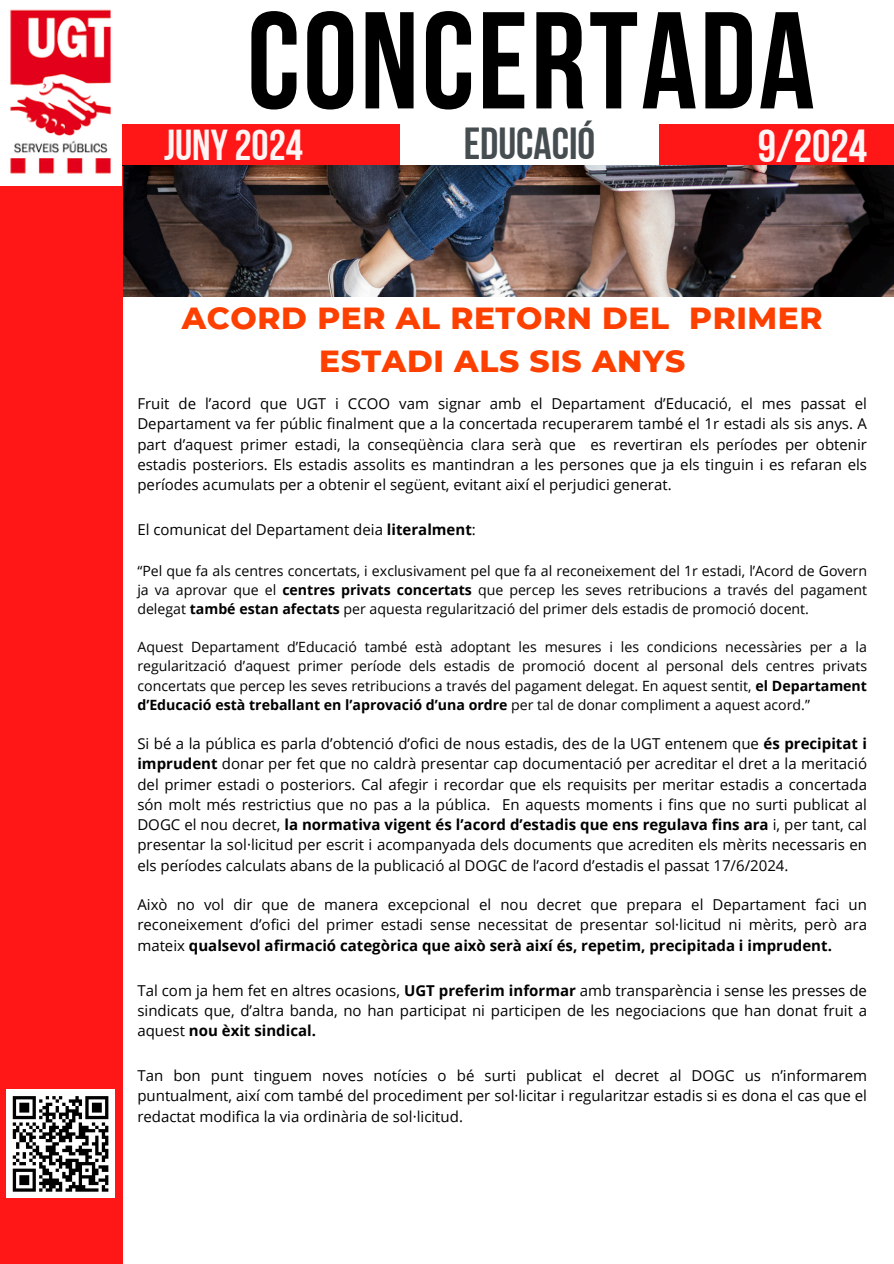
<style>
.page{position:relative;width:894px;height:1264px;background:#fff}
.page>*{position:absolute;margin:0;border:0;box-sizing:border-box;transform-origin:0 0}
.t1{font:137.4px "Bebas Neue Cyrillic";letter-spacing:.02em;color:#000}
.t2{font:46.2px "Bebas Neue Cyrillic";color:#fff5f5}
.t3{font:44.7px "Bebas Neue Cyrillic";color:#464d50}
.t4{font:43.2px "Bebas Neue Cyrillic";color:#fff5f5}
.t5{font:800 31.2px/43px "Montserrat";letter-spacing:.02em;color:#fd4000;text-align:center}
.t6{font:15px/20.2px "Open Sans";color:#000;text-align:justify}
.t7{font:14.1px/19.2px "Open Sans";color:#000;text-align:justify}
.s1{font-weight:700}
</style>
<div class="page">
<div style="left:0;top:124px;width:399px;height:46px;background:#ff1616"></div>
<div style="left:659px;top:124px;width:234px;height:43px;background:#ff1616"></div>
<img style="left:122px;top:166px;width:771px;height:130px">
<div style="left:0;top:166px;width:122px;height:1097px;background:#ff1616"></div>
<img style="left:0;top:9px;width:122px;height:177px">
<div style="left:6px;top:1089px;width:109px;height:109px;background:#fff"></div>
<svg style="left:12px;top:1096px;width:97px;height:96px"></svg>
<p class="t1" style="left:247px;top:5px;width:569px">CONCERTADA</p>
<h1 class="t3" style="left:463px;top:125px;width:133px">EDUCACIÓ</h1>
<p class="t4" style="left:164px;top:128px;width:140px">JUNY2024</p>
<p class="t2" style="left:757px;top:128px;width:111px">9/2024</p>
<h2 class="t5" style="left:182px;top:296px;width:642px">ACORD PER AL RETORN DEL PRIMER<br>ESTADI ALS SIS ANYS</h2>
<h2 class="t6" style="left:137px;top:393px;width:731px">Fruit de l’acord que UGT i CCOO vam signar amb el Departament d’Educació, el mes passat el Departament va fer públic finalment que a la concertada recuperarem també el 1r estadi als sis anys. A part d’aquest primer estadi, la conseqüència clara serà que es revertiran els períodes per obtenir estadis posteriors. Els estadis assolits es mantindran a les persones que ja els tinguin i es refaran els períodes acumulats per a obtenir el següent, evitant així el perjudici generat.</h2>
<p class="t6" style="left:137px;top:519px;width:340px">El comunicat del Departament deia <span class="s1">literalment</span>:</p>
<p class="t7" style="left:137px;top:560px;width:731px">“Pel que fa als centres concertats, i exclusivament pel que fa al reconeixement del 1r estadi, l’Acord de Govern ja va aprovar que el <span class="s1">centres privats concertats</span> que percep les seves retribucions a través del pagament delegat <span class="s1">també estan afectats</span> per aquesta regularització del primer dels estadis de promoció docent.</p>
<h3 class="t7" style="left:137px;top:637px;width:731px">Aquest Departament d’Educació també està adoptant les mesures i les condicions necessàries per a la regularització d’aquest primer període dels estadis de promoció docent al personal dels centres privats concertats que percep les seves retribucions a través del pagament delegat. En aquest sentit, <span class="s1">el Departament d’Educació està treballant en l’aprovació d’una ordre</span> per tal de donar compliment a aquest acord.”</h3>
<p class="t6" style="left:137px;top:733px;width:731px">Si bé a la pública es parla d’obtenció d’ofici de nous estadis, des de la UGT entenem que <span class="s1">és precipitat i imprudent</span> donar per fet que no caldrà presentar cap documentació per acreditar el dret a la meritació del primer estadi o posteriors. Cal afegir i recordar que els requisits per meritar estadis a concertada són molt més restrictius que no pas a la pública. En aquests moments i fins que no surti publicat al DOGC el nou decret, <span class="s1">la normativa vigent és l’acord d’estadis que ens regulava fins ara</span> i, per tant, cal presentar la sol·licitud per escrit i acompanyada dels documents que acrediten els mèrits necessaris en els períodes calculats abans de la publicació al DOGC de l’acord d’estadis el passat 17/6/2024.</p>
<p class="t6" style="left:137px;top:894px;width:731px">Això no vol dir que de manera excepcional el nou decret que prepara el Departament faci un reconeixement d’ofici del primer estadi sense necessitat de presentar sol·licitud ni mèrits, però ara mateix <span class="s1">qualsevol afirmació categòrica que això serà així és, repetim, precipitada i imprudent.</span></p>
<p class="t6" style="left:137px;top:979px;width:731px">Tal com ja hem fet en altres ocasions, <span class="s1">UGT preferim informar</span> amb transparència i sense les presses de sindicats que, d’altra banda, no han participat ni participen de les negociacions que han donat fruit a aquest <span class="s1">nou èxit sindical.</span></p>
<p class="t6" style="left:137px;top:1065px;width:731px">Tan bon punt tinguem noves notícies o bé surti publicat el decret al DOGC us n’informarem puntualment, així com també del procediment per sol·licitar i regularitzar estadis si es dona el cas que el redactat modifica la via ordinària de sol·licitud.</p>
</div>
